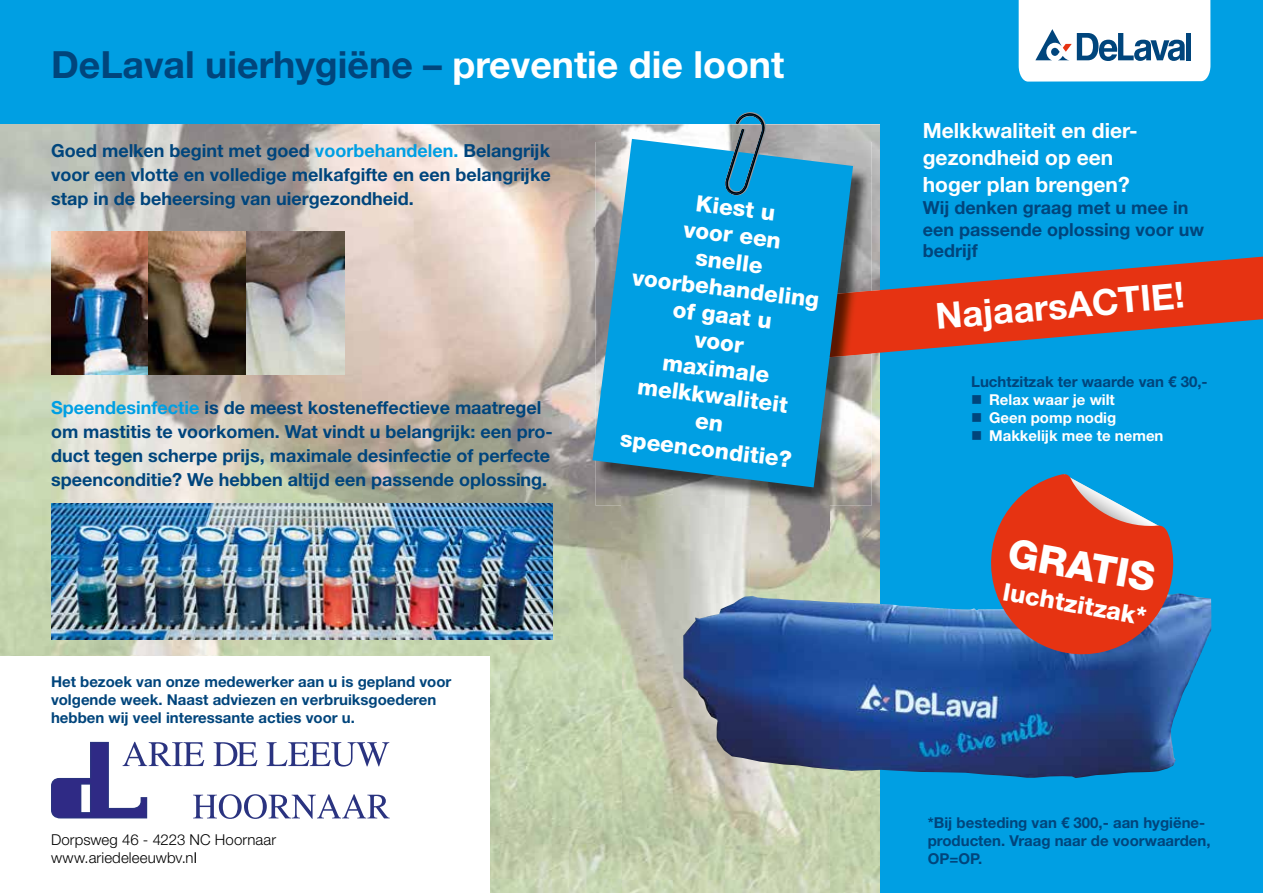
<style>
.page{position:relative;width:1263px;height:893px;background:#fff}
.page>*{position:absolute;margin:0;border:0;box-sizing:border-box;transform-origin:0 0}
.t1{font:800 39.6px "Helvetica Neue LT Std";color:#fff}
.t2{font:700 37.5px "Helvetica Neue LT Std";color:#00457c}
.t3{font:700 36px "Helvetica Neue LT Std";color:#fff}
.t4{font:800 24.45px "Helvetica Neue LT Std";color:#fff}
.t5{font:800 22.5px/27px "Helvetica Neue LT Std";color:#fff;text-align:center}
.t6{font:700 21px/27px "Helvetica Neue LT Std";color:#fff}
.t7{font:700 18px/24px "Helvetica Neue LT Std";color:#00457c}
.t8{font:700 15px/18px "Helvetica Neue LT Std";color:#00457c}
.t9{font:700 15px "Helvetica Neue LT Std";color:#fff}
.t10{font:300 15px/18px "Helvetica Neue LT Std";letter-spacing:.01em;color:#000}
.s1{color:#fff}
.s2{color:#009fe3}
.s3{font-weight:400}
.s4{color:#00457c}
</style>
<div class="page">
<img style="left:0;top:124px;width:621px;height:769px">
<img style="left:621px;top:124px;width:259px;height:51px">
<img style="left:829px;top:175px;width:51px;height:718px">
<img style="left:621px;top:506px;width:208px;height:387px">
<div style="left:0;top:657px;width:489px;height:236px;background:#fff"></div>
<div style="left:880px;top:115px;width:383px;height:778px;background:#009fe3"></div>
<div style="left:0;top:0;width:1263px;height:123px;background:#009fe3"></div>
<svg style="left:1019px;top:0;width:191px;height:82px;background:#dce6ed"></svg>
<img style="left:683px;top:593px;width:528px;height:185px">
<img style="left:51px;top:504px;width:502px;height:135px">
<img style="left:51px;top:232px;width:293px;height:142px">
<svg style="left:982px;top:474px;width:200px;height:189px"></svg>
<svg style="left:871px;top:254px;width:392px;height:104px;fill:#e63312"></svg>
<img style="left:596px;top:142px;width:275px;height:364px">
<img style="left:853px;top:291px;width:18px;height:67px">
<svg style="left:592px;top:139px;width:261px;height:348px;background:#1f9bd0"></svg>
<svg style="left:725px;top:112px;width:43px;height:83px;background:#3d8db1"></svg>
<svg style="left:51px;top:742px;width:339px;height:76px"></svg>
<h2 class="t2" style="left:51px;top:41px;width:735px">DeLaval uierhygiëne – <span class="s1">preventie die loont</span></h2>
<p class="t7" style="left:51px;top:139px;width:501px;text-align:justify">Goed melken begint met goed <span class="s2">voorbehandelen.</span> Belangrijk voor een vlotte en volledige melkafgifte en een belangrijke stap in de beheersing van uiergezondheid.</p>
<p class="t7" style="left:51px;top:395px;width:503px"><span class="s2">Speendesinfectie</span> is de meest kosteneffectieve maatregel om mastitis te voorkomen. Wat vindt u belangrijk: een pro&shy;duct tegen scherpe prijs, maximale desinfectie of perfecte speenconditie? We hebben altijd een passende oplossing.</p>
<p class="t5" style="left:644px;top:183px;width:189px;rotate:7deg">Kiest u<br>voor een<br>snelle voorbehandeling of gaat u<br>voor<br>maximale melkkwaliteit<br>en speenconditie?</p>
<p class="t8" style="left:51px;top:672px;width:402px">Het bezoek van onze medewerker aan u is gepland voor volgende week. Naast adviezen en verbruiksgoederen hebben wij veel interessante acties voor u.</p>
<p class="t10" style="left:51px;top:830px;width:227px">Dorpsweg 46 - 4223 NC Hoornaar www.ariedeleeuwbv.n<span class="s3">l</span></p>
<p class="t6" style="left:923px;top:117px;width:216px">Melkkwaliteit en dier&shy;gezondheid op een hoger plan brengen?</p>
<p class="t7" style="left:923px;top:196px;width:283px;line-height:21.6px">Wij denken graag met u mee in een passende oplossing voor uw bedrijf</p>
<h3 class="t3" style="left:934px;top:294px;width:251px;rotate:-5deg">NajaarsACTIE!</h3>
<p class="t8" style="left:971px;top:372px;width:238px">Luchtzitzak ter waarde van € 30,-</p>
<p class="t9" style="left:971px;top:390px;width:145px"><span class="s4">■</span> Relax waar je wilt</p>
<p class="t9" style="left:971px;top:408px;width:147px"><span class="s4">■</span> Geen pomp nodig</p>
<p class="t9" style="left:971px;top:426px;width:194px"><span class="s4">■</span> Makkelijk mee te nemen</p>
<h1 class="t1" style="left:1013px;top:529px;width:150px;rotate:10deg">GRATIS</h1>
<h3 class="t4" style="left:1006px;top:577px;width:147px;rotate:10deg">luchtzitzak*</h3>
<p class="t8" style="left:928px;top:813px;width:284px">*Bij besteding van € 300,- aan hygiëne&shy;producten. Vraag naar de voorwaarden,<br>OP=OP.</p>
</div>
